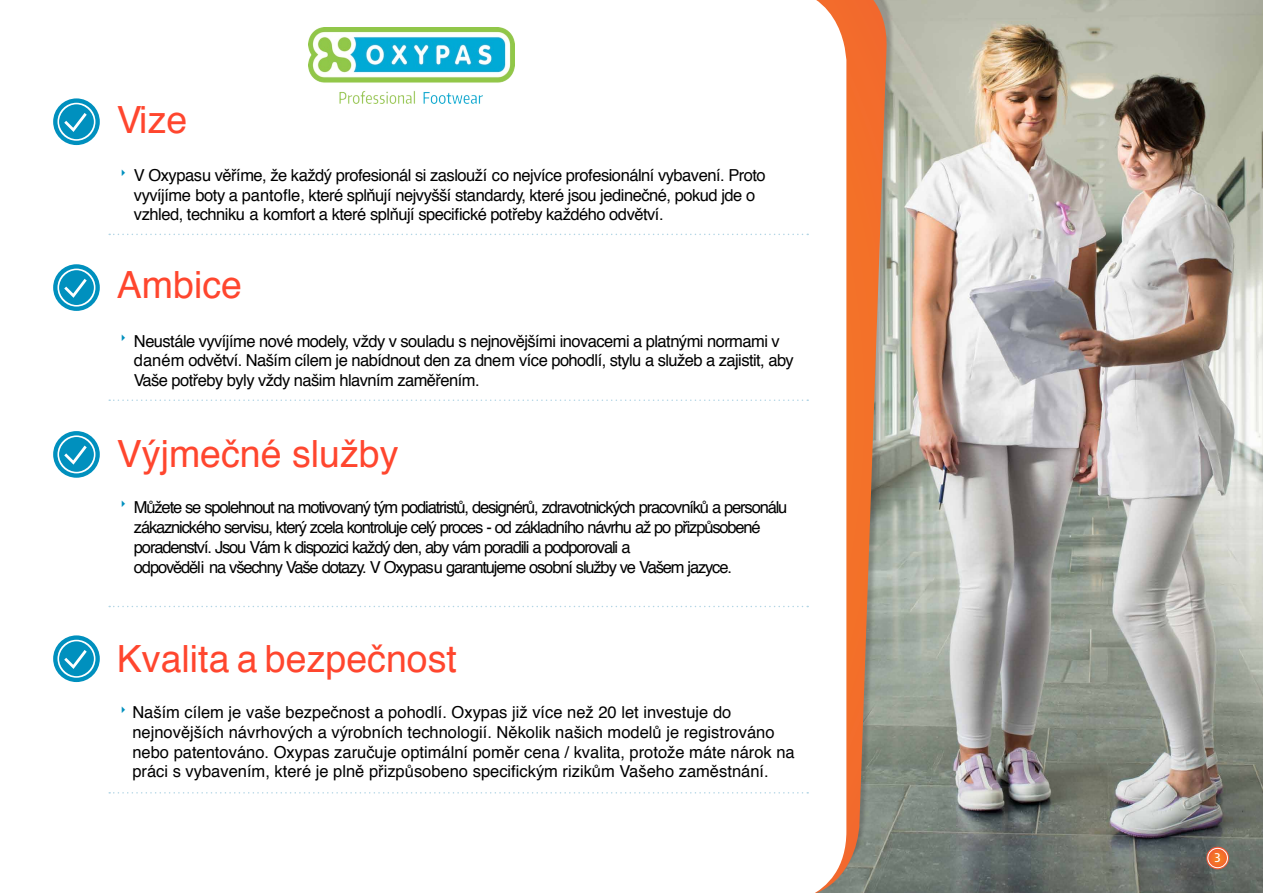
<style>
.page{position:relative;width:1263px;height:893px;background:#fff}
.page>*{position:absolute;margin:0;border:0;box-sizing:border-box;transform-origin:0 0}
.t1{font:37.5px "Helvetica";color:#ff462e}
.t2{font:16.5px/19.8px "Helvetica";letter-spacing:-.03em;color:#000}
.t3{font:16.5px/19.8px "Helvetica";letter-spacing:-.07em;color:#000}
.t4{font:16.5px/19.8px "Helvetica";color:#000}
.t5{font:500 12px "Encode Sans Narrow";color:#fff}
</style>
<div class="page">
<img style="left:895px;top:0;width:368px;height:893px">
<svg style="left:846px;top:0;width:41px;height:893px;background:#cd7e50"></svg>
<svg style="left:53px;top:98px;width:47px;height:47px"></svg>
<svg style="left:57px;top:103px;width:38px;height:38px"></svg>
<svg style="left:53px;top:264px;width:47px;height:47px"></svg>
<svg style="left:57px;top:269px;width:38px;height:38px"></svg>
<svg style="left:53px;top:431px;width:47px;height:47px"></svg>
<svg style="left:57px;top:435px;width:38px;height:38px"></svg>
<svg style="left:53px;top:635px;width:47px;height:47px"></svg>
<svg style="left:57px;top:640px;width:38px;height:38px"></svg>
<svg style="left:109px;top:234px;width:699px;height:1px"></svg>
<svg style="left:109px;top:399px;width:699px;height:2px"></svg>
<svg style="left:109px;top:606px;width:699px;height:1px"></svg>
<svg style="left:109px;top:792px;width:699px;height:2px"></svg>
<svg style="left:1206px;top:847px;width:23px;height:22px"></svg>
<div style="left:1208px;top:848px;width:19px;height:20px;border:1px solid #fff;border-radius:50%"></div>
<img style="left:309px;top:28px;width:205px;height:76px">
<h1 class="t1" style="left:117px;top:104px;width:72px">Vize</h1>
<p class="t2" style="left:134px;top:166px;width:633px">V Oxypasu věříme, že každý profesionál si zaslouží co nejvíce profesionální vybavení. Proto vyvíjíme boty a pantofle, které splňují nejvyšší standardy, které jsou jedinečné, pokud jde o vzhled, techniku a komfort a které splňují specifické potřeby každého odvětví.</p>
<h1 class="t1" style="left:117px;top:269px;width:127px">Ambice</h1>
<p class="t2" style="left:134px;top:332px;width:661px">Neustále vyvíjíme nové modely, vždy v souladu s nejnovějšími inovacemi a platnými normami v daném odvětví. Naším cílem je nabídnout den za dnem více pohodlí, stylu a služeb a zajistit, aby<br>Vaše potřeby byly vždy našim hlavním zaměřením.</p>
<h1 class="t1" style="left:117px;top:438px;width:283px">Výjmečné služby</h1>
<p class="t3" style="left:134px;top:499px;width:655px">Můžete se spolehnout na motivovaný tým podiatristů, designérů, zdravotnických pracovníků a personálu zákaznického servisu, který zcela kontroluje celý proces - od základního návrhu až po přizpůsobené poradenství. Jsou Vám k dispozici každý den, aby vám poradili a podporovali a<br>odpověděli na všechny Vaše dotazy. V Oxypasu garantujeme osobní služby ve Vašem jazyce.</p>
<h1 class="t1" style="left:117px;top:643px;width:341px">Kvalita a bezpečnost</h1>
<p class="t4" style="left:132px;top:704px;width:664px">Naším cílem je vaše bezpečnost a pohodlí. Oxypas již více než 20 let investuje do nejnovějších návrhových a výrobních technologií. Několik našich modelů je registrováno nebo patentováno. Oxypas zaručuje optimální poměr cena / kvalita, protože máte nárok na práci s vybavením, které je plně přizpůsobeno specifickým rizikům Vašeho zaměstnání.</p>
<p class="t5" style="left:1214px;top:850px;width:8px">3</p>
</div>
